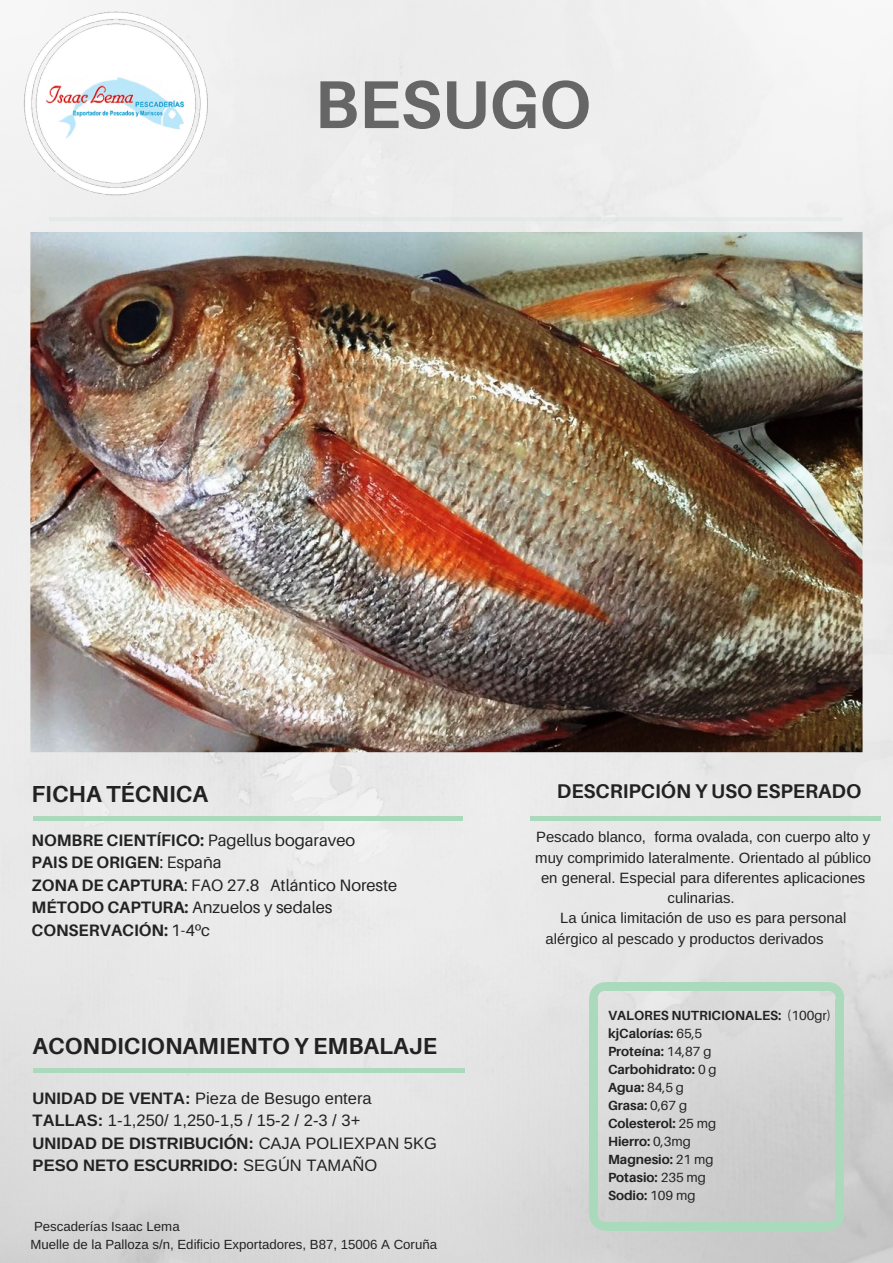
<style>
.page{position:relative;width:893px;height:1263px;background:#fff}
.page>*{position:absolute;margin:0;border:0;box-sizing:border-box;transform-origin:0 0}
.t1{font:700 67.65px "Aileron";color:#666}
.t2{font:700 23.25px "Aileron";color:#222}
.t3{font:700 19.8px "Aileron";color:#222}
.t4{font:700 16.5px/22.5px "Aileron";color:#222}
.t5{font:16.5px/22.5px "Arimo";color:#222}
.t6{font:14.85px "Arimo";color:#222}
.t7{font:700 13.2px/18px "Aileron";color:#222}
.t8{font:13.2px/18px "Arimo";color:#222}
.s1{font-weight:400}
.s2{font-family:"Liberation Sans";font-weight:400}
.s3{font-weight:700}
</style>
<div class="page">
<img style="left:0;top:0;width:893px;height:1263px">
<hr style="left:50px;top:217px;width:793px;height:4px;background:#e3eae5">
<div style="left:34px;top:816px;width:27px;height:5px;background:#abd9bb"></div>
<div style="left:436px;top:816px;width:27px;height:5px;background:#abd9bb"></div>
<div style="left:60px;top:816px;width:187px;height:5px;background:#abd9bb"></div>
<div style="left:247px;top:816px;width:187px;height:5px;background:#abd9bb"></div>
<div style="left:34px;top:1068px;width:27px;height:5px;background:#abd9bb"></div>
<div style="left:437px;top:1068px;width:27px;height:5px;background:#abd9bb"></div>
<div style="left:60px;top:1068px;width:187px;height:5px;background:#abd9bb"></div>
<div style="left:247px;top:1068px;width:187px;height:5px;background:#abd9bb"></div>
<svg style="left:434px;top:1068px;width:3px;height:5px"></svg>
<div style="left:530px;top:816px;width:27px;height:5px;background:#abd9bb"></div>
<div style="left:854px;top:816px;width:27px;height:5px;background:#abd9bb"></div>
<div style="left:556px;top:816px;width:187px;height:5px;background:#abd9bb"></div>
<div style="left:743px;top:816px;width:111px;height:5px;background:#abd9bb"></div>
<img style="left:30px;top:232px;width:832px;height:520px">
<div style="left:607px;top:982px;width:220px;height:9px;background:#abd9bb"></div>
<svg style="left:826px;top:982px;width:18px;height:18px"></svg>
<svg style="left:589px;top:982px;width:18px;height:18px"></svg>
<div style="left:836px;top:1000px;width:8px;height:213px;background:#abd9bb"></div>
<svg style="left:826px;top:1212px;width:18px;height:18px"></svg>
<div style="left:589px;top:1000px;width:9px;height:213px;background:#abd9bb"></div>
<div style="left:607px;top:1222px;width:220px;height:8px;background:#abd9bb"></div>
<svg style="left:589px;top:1212px;width:18px;height:18px"></svg>
<img style="left:19px;top:3px;width:192px;height:199px">
<h1 class="t1" style="left:314px;top:62px;width:278px">BESUGO</h1>
<h2 class="t2" style="left:32px;top:779px;width:178px">FICHA TÉCNICA</h2>
<h3 class="t3" style="left:557px;top:779px;width:306px">DESCRIPCIÓN Y USO ESPERADO</h3>
<p class="t4" style="left:32px;top:828px;width:367px">NOMBRE CIENTÍFICO: <span class="s1">Pagellus bogaraveo<br></span>PAIS DE ORIGEN<span class="s1">: España<br></span>ZONA DE CAPTURA<span class="s1">: FAO 27.8 Atlántico Noreste<br></span>MÉTODO CAPTURA: <span class="s1">Anzuelos y sedales<br></span>CONSERVACIÓN: <span class="s1">1-4</span><span class="s2">º</span><span class="s1">c</span></p>
<h2 class="t2" style="left:33px;top:1031px;width:406px">ACONDICIONAMIENTO Y EMBALAJE</h2>
<p class="t5" style="left:33px;top:1086px;width:406px"><span class="s3">UNIDAD DE VENTA:</span> Pieza de Besugo entera <span class="s3">TALLAS:</span> 1-1,250/ 1,250-1,5 / 15-2 / 2-3 / 3+<br><span class="s3">UNIDAD DE DISTRIBUCIÓN:</span> CAJA POLIEXPAN 5KG <span class="s3">PESO NETO ESCURRIDO:</span> SEGÚN TAMAÑO</p>
<p class="t8" style="left:30px;top:1217px;width:408px">Pescaderías Isaac Lema<br>Muelle de la Palloza s/n, Edificio Exportadores, B87, 15006 A Coruña</p>
<p class="t6" style="left:536px;top:829px;width:336px">Pescado blanco, forma ovalada, con cuerpo alto y</p>
<p class="t6" style="left:535px;top:849px;width:337px">muy comprimido lateralmente. Orientado al público</p>
<p class="t6" style="left:541px;top:869px;width:326px">en general. Especial para diferentes aplicaciones</p>
<p class="t6" style="left:668px;top:890px;width:68px">culinarias.</p>
<p class="t6" style="left:560px;top:910px;width:288px">La única limitación de uso es para personal</p>
<p class="t6" style="left:546px;top:930px;width:279px">alérgico al pescado y productos derivados</p>
<p class="t7" style="left:608px;top:1006px;width:224px">VALORES NUTRICIONALES: <span class="s1">(100gr) </span>kjCalorías: <span class="s1">65,5<br></span>Proteína: <span class="s1">14,87 g<br></span>Carbohidrato: <span class="s1">0 g<br></span>Agua: <span class="s1">84,5 g<br></span>Grasa: <span class="s1">0,67 g<br></span>Colesterol: <span class="s1">25 mg<br></span>Hierro: <span class="s1">0,3mg<br></span>Magnesio: <span class="s1">21 mg<br></span>Potasio: <span class="s1">235 mg<br></span>Sodio: <span class="s1">109 mg</span></p>
</div>
